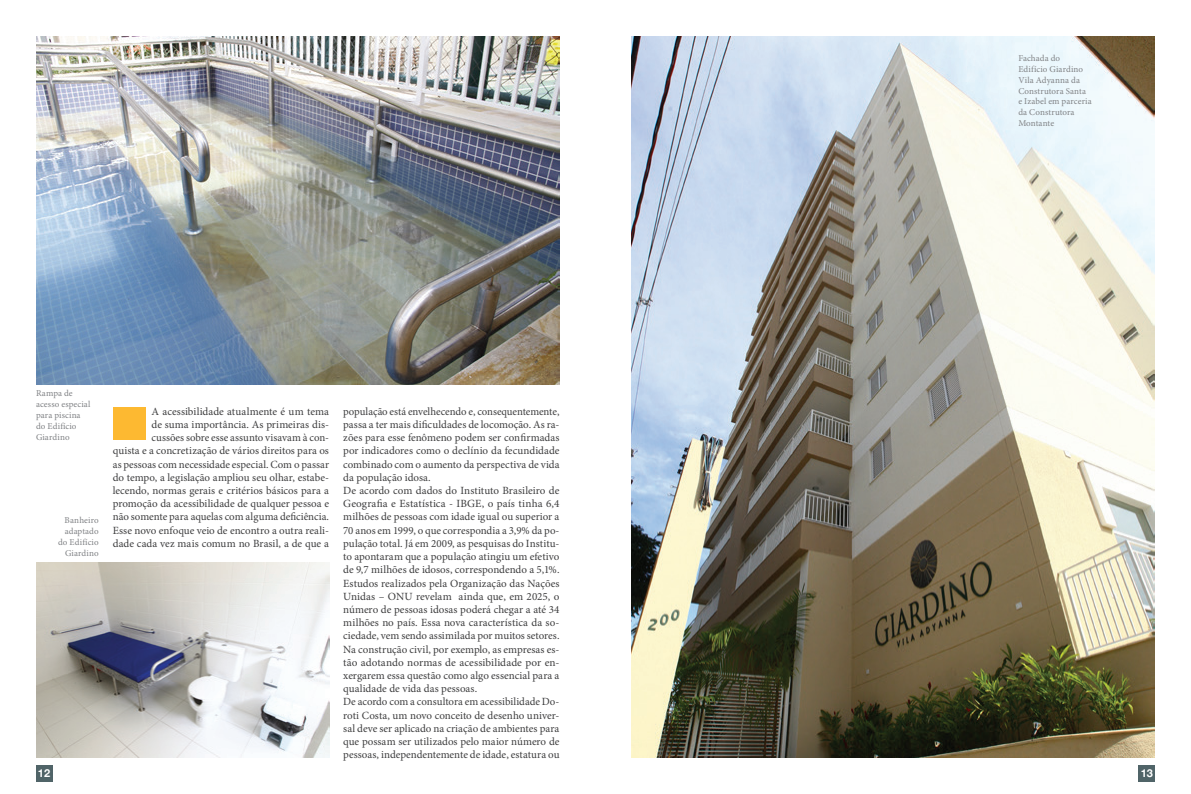
<style>
.page{position:relative;width:1191px;height:794px;background:#fff}
.page>*{position:absolute;margin:0;border:0;box-sizing:border-box;transform-origin:0 0}
.t1{font:11px/13.2px "Minion Pro";color:#3e3e3f;text-align:right}
.t2{font:11px "Alte Haas Grotesk Bold";color:#fff}
.t3{font:9px/10.8px "Minion Pro";letter-spacing:.01em;color:#808285}
</style>
<div class="page">
<img style="left:631px;top:36px;width:524px;height:722px">
<img style="left:36px;top:562px;width:293px;height:196px">
<img style="left:36px;top:36px;width:523px;height:349px">
<div style="left:113px;top:407px;width:32px;height:32px;background:#fdb931"></div>
<div style="left:1138px;top:765px;width:17px;height:16px;background:#506468"></div>
<div style="left:36px;top:765px;width:16px;height:16px;background:#506468"></div>
<p class="t3" style="left:36px;top:388px;width:56px">Rampa de acesso especial para piscina do Edifício<br>Giardino</p>
<p class="t3" style="left:58px;top:515px;width:42px;text-align:right">Banheiro adaptado do Edifício<br>Giardino</p>
<p class="t1" style="left:113px;top:405px;width:218px">A acessibilidade atualmente é um tema<br>de suma importância. As primeiras dis-<br>cussões sobre esse assunto visavam à con-<br>quista e a concretização de vários direitos para os as pessoas com necessidade especial. Com o passar do tempo, a legislação ampliou seu olhar, estabe&shy;lecendo, normas gerais e critérios básicos para a promoção da acessibilidade de qualquer pessoa e não somente para aquelas com alguma deficiência.<br>Esse novo enfoque veio de encontro a outra reali&shy;dade cada vez mais comum no Brasil, a de que a</p>
<p class="t1" style="left:343px;top:405px;width:218px;text-align:left">população está envelhecendo e, consequentemente, passa a ter mais dificuldades de locomoção. As ra&shy;zões para esse fenômeno podem ser confirmadas por indicadores como o declínio da fecundidade combinado com o aumento da perspectiva de vida da população idosa.<br>De acordo com dados do Instituto Brasileiro de Geografia e Estatística - IBGE, o país tinha 6,4 milhões de pessoas com idade igual ou superior a 70 anos em 1999, o que correspondia a 3,9% da po&shy;pulação total. Já em 2009, as pesquisas do Institu&shy;to apontaram que a população atingiu um efetivo de 9,7 milhões de idosos, correspondendo a 5,1%.<br>Estudos realizados pela Organização das Nações Unidas – ONU revelam ainda que, em 2025, o número de pessoas idosas poderá chegar a até 34 milhões no país. Essa nova característica da so&shy;ciedade, vem sendo assimilada por muitos setores.<br>Na construção civil, por exemplo, as empresas es&shy;tão adotando normas de acessibilidade por en&shy;xergarem essa questão como algo essencial para a qualidade de vida das pessoas.<br>De acordo com a consultora em acessibilidade Do&shy;roti Costa, um novo conceito de desenho univer&shy;sal deve ser aplicado na criação de ambientes para que possam ser utilizados pelo maior número de pessoas, independentemente de idade, estatura ou</p>
<p class="t3" style="left:1018px;top:53px;width:75px">Fachada do<br>Edifício Giardino<br>Vila Adyanna da<br>Construtora Santa e Izabel em parceria da Construtora<br>Montante</p>
<p class="t2" style="left:38px;top:766px;width:14px">12</p>
<p class="t2" style="left:1140px;top:766px;width:14px">13</p>
</div>
